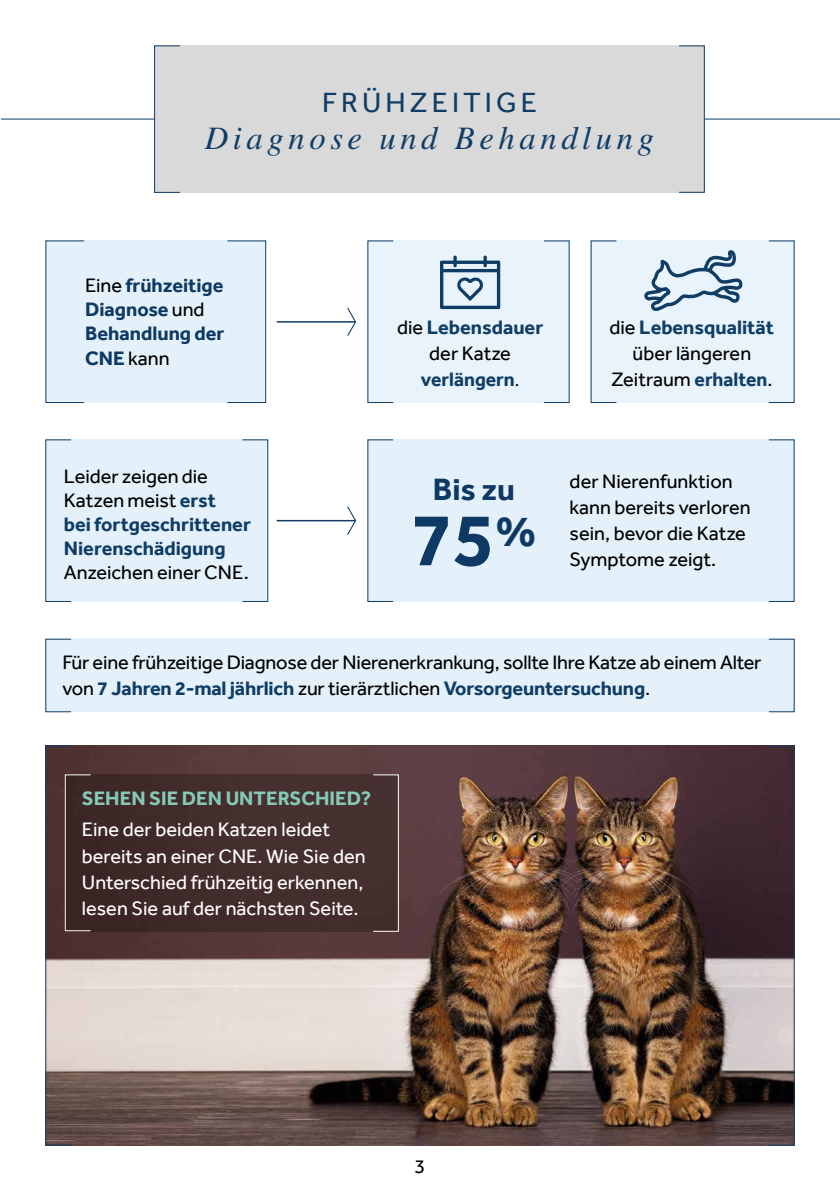
<style>
.page{position:relative;width:840px;height:1191px;background:#fff}
.page>*{position:absolute;margin:0;border:0;box-sizing:border-box;transform-origin:0 0}
.t1{font:700 77px "Effra";color:#103d66}
.t2{font:italic 32.6px "STIX General";letter-spacing:.14em;color:#103d66}
.t3{font:700 31.8px "Effra";color:#103d66}
.t4{font:28.6px "Effra";letter-spacing:.14em;color:#103d66}
.t5{font:20px/26px "Effra";letter-spacing:-.01em;color:#000}
.t6{font:700 20px/24px "Effra";color:#103d66}
.t7{font:20px/26px "Effra";color:#fff}
.t8{font:700 20px "Effra";color:#85c9b7}
.s1{font-weight:400;color:#000}
.s2{font-family:"Minion Pro";font-weight:400;color:#000}
.s3{font-weight:700;color:#103d66}
</style>
<div class="page">
<img style="left:47px;top:746px;width:745px;height:399px">
<div style="left:154px;top:45px;width:550px;height:148px;background:#d9d9d9"></div>
<div style="left:154px;top:45px;width:26px;height:148px;border:1px solid #103d66"></div>
<hr style="left:1px;top:119px;width:153px;height:1px;background:#103d66">
<hr style="left:704px;top:119px;width:135px;height:1px;background:#103d66">
<div style="left:367px;top:240px;width:202px;height:163px;background:#e8f3fb"></div>
<div style="left:590px;top:240px;width:204px;height:163px;background:#e8f3fb"></div>
<svg style="left:644px;top:173px;width:98px;height:138px"></svg>
<svg style="left:440px;top:255px;width:60px;height:54px"></svg>
<div style="left:45px;top:639px;width:749px;height:73px;background:#e5f1fa"></div>
<div style="left:45px;top:746px;width:26px;height:399px;border:1px solid #103d66"></div>
<div style="left:768px;top:746px;width:26px;height:399px;border:1px solid #103d66"></div>
<div style="left:65px;top:774px;width:333px;height:157px;background:#442d2d"></div>
<div style="left:65px;top:774px;width:26px;height:157px;border:1px solid #fff"></div>
<svg style="left:276px;top:307px;width:80px;height:29px"></svg>
<div style="left:45px;top:240px;width:221px;height:163px;background:#e5f1fa"></div>
<div style="left:227px;top:240px;width:39px;height:163px;border:1px solid #103d66"></div>
<div style="left:45px;top:439px;width:223px;height:163px;background:#e5f1fa"></div>
<div style="left:367px;top:439px;width:427px;height:163px;background:#e5f1fa"></div>
<svg style="left:276px;top:506px;width:80px;height:29px"></svg>
<h3 class="t4" style="left:322px;top:85px;width:216px">FRÜHZEITIGE</h3>
<h2 class="t2" style="left:205px;top:115px;width:450px">Diagnose und Behandlung</h2>
<p class="t6" style="left:85px;top:273px;width:141px"><span class="s1">Eine</span> frühzeitige<br>Diagnose <span class="s1">und<br></span>Behandlung der<br>CNE <span class="s1">kann</span></p>
<p class="t6" style="left:64px;top:464px;width:188px"><span class="s1">Leider zeigen die<br>Katzen meist</span> erst<br>bei fortgeschrittener<br>Nierenschädigung</p>
<p class="t5" style="left:64px;top:559px;width:186px">Anzeichen einer CNE.</p>
<p class="t6" style="left:397px;top:314px;width:148px;line-height:26px;text-align:center"><span class="s1">die</span> Lebensdauer <span class="s1">der Katze </span>verlängern<span class="s2">.</span></p>
<p class="t5" style="left:609px;top:314px;width:166px;text-align:center">die <span class="s3">Lebensqualität </span>über längeren<br>Zeitraum <span class="s3">erhalten</span>.</p>
<h3 class="t3" style="left:432px;top:471px;width:84px">Bis zu</h3>
<h1 class="t1" style="left:411px;top:493px;width:127px">75<sup>%</sup></h1>
<p class="t5" style="left:569px;top:468px;width:182px">der Nierenfunktion kann bereits verloren sein, bevor die Katze<br>Symptome zeigt.</p>
<p class="t5" style="left:62px;top:649px;width:700px">Für eine frühzeitige Diagnose der Nierenerkrankung, sollte Ihre Katze ab einem Alter von <span class="s3">7 Jahren 2-mal jährlich</span> zur tierärztlichen <span class="s3">Vorsorgeuntersuchung</span>.</p>
<p class="t8" style="left:82px;top:786px;width:291px">SEHEN SIE DEN UNTERSCHIED?</p>
<p class="t7" style="left:82px;top:816px;width:285px">Eine der beiden Katzen leidet bereits an einer CNE. Wie Sie den<br>Unterschied frühzeitig erkennen, lesen Sie auf der nächsten Seite.</p>
<p class="t5" style="left:414px;top:1153px;width:12px">3</p>
</div>
